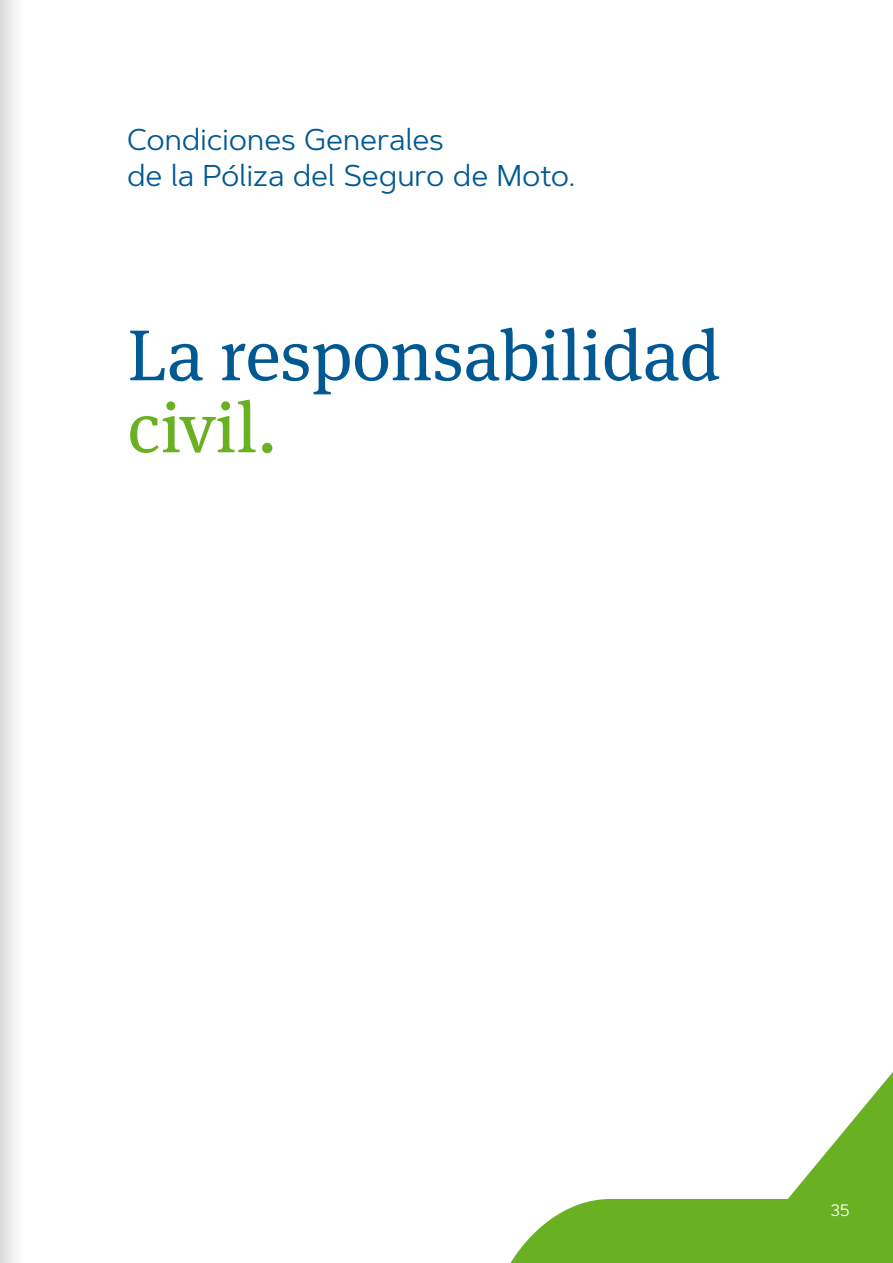
<style>
.page{position:relative;width:893px;height:1263px;background:#fff}
.page>*{position:absolute;margin:0;border:0;box-sizing:border-box;transform-origin:0 0}
._2020_Portadilla_Titular_-_azul{font:72px/72px "Meta Serif Pro";color:#005993}
.t1{font:30px/36px "Artegra Sans";color:#005993}
.t2{font:16.5px "Artegra Sans";color:#fff}
.s1{color:#6ab023}
</style>
<div class="page">
<svg style="left:510px;top:1072px;width:383px;height:191px"></svg>
<div style="left:0;top:0;width:40px;height:1263px;background:linear-gradient(to right,#e3e2e2,#fff)"></div>
<p class="t1" style="left:127px;top:121px;width:449px">Condiciones Generales<br>de la Póliza del Seguro de Moto.</p>
<p class="_2020_Portadilla_Titular_-_azul" style="left:128px;top:316px;width:595px">La responsabilidad <span class="s1">civil.</span></p>
<p class="t2" style="left:831px;top:1198px;width:21px">35</p>
</div>
